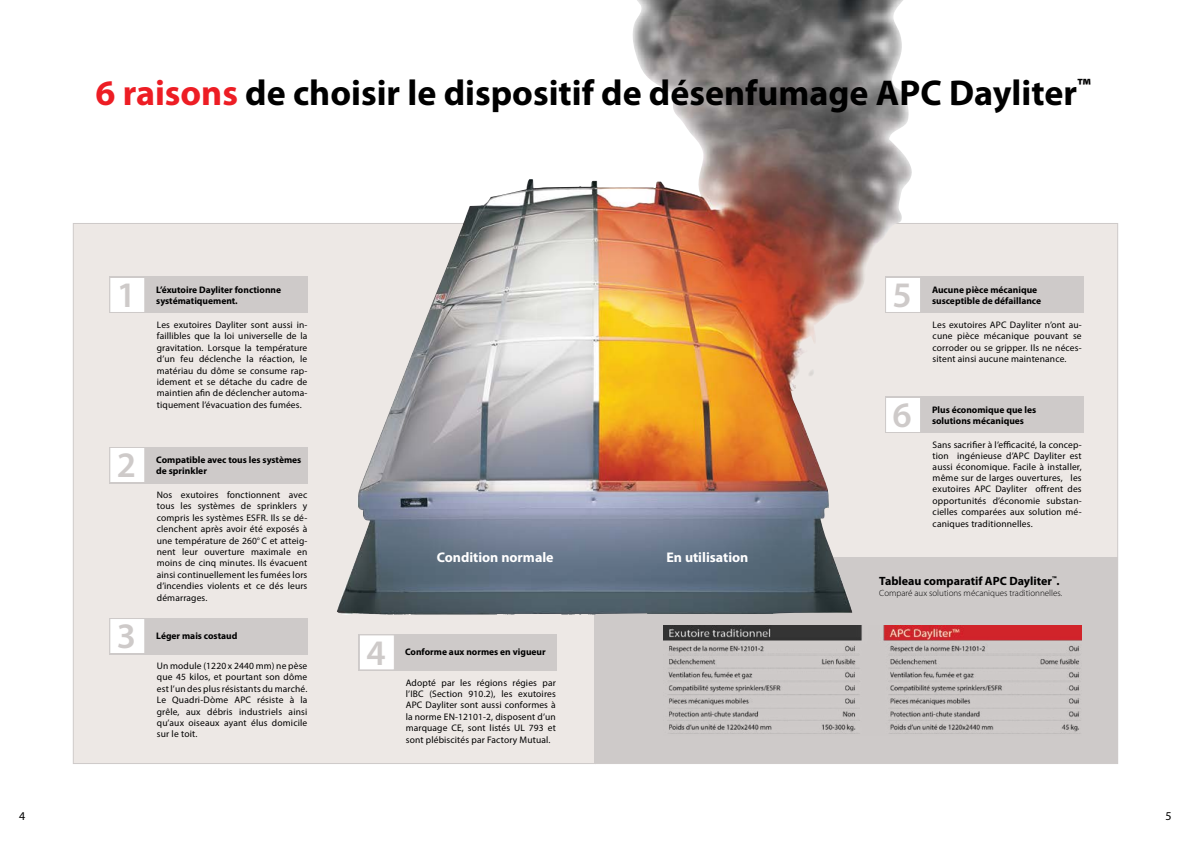
<style>
.page{position:relative;width:1191px;height:842px;background:#fff}
.page>*{position:absolute;margin:0;border:0;box-sizing:border-box;transform-origin:0 0}
.t1{font:700 36px "Myriad Pro";color:#000}
.t2{font:600 36px "Myriad Pro";color:#cecac9}
.t3{font:700 14px "Myriad Pro";color:#fff}
.t4{font:700 12px "Myriad Pro";color:#000}
.t5{font:12px "Myriad Pro";color:#000}
.t6{font:9.5px/11.4px "Myriad Pro";letter-spacing:.015em;color:#000;text-align:justify}
.t7{font:700 9.5px/11.4px "Myriad Pro";color:#000}
.t8{font:300 9px "Myriad Pro";color:#000}
.s1{color:#ed1d24}
</style>
<div class="page">
<div style="left:73px;top:223px;width:523px;height:541px;background:#ede8e5;border:1px solid #cecac9"></div>
<div style="left:595px;top:223px;width:523px;height:541px;background:#ede8e5;border:1px solid #cecac9"></div>
<div style="left:595px;top:558px;width:523px;height:205px;background:#cecac9"></div>
<img style="left:337px;top:0;width:583px;height:616px">
<div style="left:109px;top:277px;width:198px;height:36px;background:#cecac9"></div>
<div style="left:109px;top:277px;width:36px;height:36px;background:#fff;border:1px solid #cecac9"></div>
<div style="left:359px;top:634px;width:198px;height:36px;background:#cecac9"></div>
<div style="left:359px;top:634px;width:36px;height:36px;background:#fff;border:1px solid #cecac9"></div>
<div style="left:109px;top:447px;width:198px;height:36px;background:#cecac9"></div>
<div style="left:109px;top:447px;width:36px;height:36px;background:#fff;border:1px solid #cecac9"></div>
<div style="left:109px;top:618px;width:198px;height:36px;background:#cecac9"></div>
<div style="left:109px;top:618px;width:36px;height:36px;background:#fff;border:1px solid #cecac9"></div>
<div style="left:885px;top:277px;width:198px;height:36px;background:#cecac9"></div>
<div style="left:885px;top:277px;width:36px;height:36px;background:#fff;border:1px solid #cecac9"></div>
<div style="left:885px;top:397px;width:198px;height:36px;background:#cecac9"></div>
<div style="left:885px;top:397px;width:36px;height:36px;background:#fff;border:1px solid #cecac9"></div>
<img style="left:664px;top:625px;width:417px;height:109px">
<h1 class="t1" style="left:95px;top:70px;width:996px"><span class="s1">6 raisons</span> de choisir le dispositif de désenfumage APC Dayliter<sup>™</sup></h1>
<h1 class="t2" style="left:117px;top:272px;width:21px">1</h1>
<p class="t7" style="left:156px;top:283px;width:126px">L’éxutoire Dayliter fonctionne systématiquement.</p>
<p class="t6" style="left:157px;top:319px;width:152px">Les exutoires Dayliter sont aussi in&shy;faillibles que la loi universelle de la gravitation. Lorsque la température d’un feu déclenche la réaction, le matériau du dôme se consume rap&shy;idement et se détache du cadre de maintien afin de déclencher automa&shy;tiquement l’évacuation des fumées.</p>
<h1 class="t2" style="left:117px;top:442px;width:21px">2</h1>
<p class="t7" style="left:156px;top:453px;width:147px">Compatible avec tous les systèmes de sprinkler</p>
<p class="t6" style="left:157px;top:489px;width:152px">Nos exutoires fonctionnent avec tous les systèmes de sprinklers y compris les systèmes ESFR. Ils se dé&shy;clenchent après avoir été exposés à une température de 260<sup>o</sup> C et atteig&shy;nent leur ouverture maximale en moins de cinq minutes. Ils évacuent ainsi continuellement les fumées lors d’incendies violents et ce dés leurs démarrages.</p>
<h1 class="t2" style="left:117px;top:613px;width:21px">3</h1>
<p class="t7" style="left:156px;top:629px;width:83px">Léger mais costaud</p>
<p class="t6" style="left:157px;top:660px;width:152px">Un module (1220 x 2440 mm) ne pèse que 45 kilos, et pourtant son dôme est l’un des plus résistants du marché.<br>Le Quadri-Dòme APC résiste à la grêle, aux débris industriels ainsi qu’aux oiseaux ayant élus domicile sur le toit.</p>
<h2 class="t3" style="left:437px;top:548px;width:118px">Condition normale</h2>
<h2 class="t3" style="left:666px;top:548px;width:83px">En utilisation</h2>
<h1 class="t2" style="left:366px;top:630px;width:21px">4</h1>
<p class="t7" style="left:405px;top:646px;width:142px">Conforme aux normes en vigueur</p>
<p class="t6" style="left:406px;top:676px;width:152px">Adopté par les régions régies par l’IBC (Section 910.2), les exutoires APC Dayliter sont aussi conformes à la norme EN-12101-2, disposent d’un marquage CE, sont listés UL 793 et sont plébiscités par Factory Mutual.</p>
<h1 class="t2" style="left:892px;top:272px;width:21px">5</h1>
<p class="t7" style="left:932px;top:283px;width:111px">Aucune pièce mécanique susceptible de défaillance</p>
<p class="t6" style="left:932px;top:319px;width:151px">Les exutoires APC Dayliter n’ont au&shy;cune pièce mécanique pouvant se corroder ou se gripper. Ils ne néces&shy;sitent ainsi aucune maintenance.</p>
<h1 class="t2" style="left:892px;top:392px;width:21px">6</h1>
<p class="t7" style="left:932px;top:403px;width:106px">Plus économique que les solutions mécaniques</p>
<p class="t6" style="left:932px;top:439px;width:151px">Sans sacrifier à l’efficacité, la concep&shy;tion ingénieuse d’APC Dayliter est aussi économique. Facile à installer, même sur de larges ouvertures, les exutoires APC Dayliter offrent des opportunités d’économie substan&shy;cielles comparées aux solution mé&shy;caniques traditionnelles.</p>
<p class="t4" style="left:879px;top:573px;width:182px">Tableau comparatif APC Dayliter<sup>™</sup>.</p>
<p class="t8" style="left:879px;top:587px;width:184px">Comparé aux solutions mécaniques traditionnelles.</p>
<p class="t5" style="left:19px;top:809px;width:8px">4</p>
<p class="t5" style="left:1165px;top:809px;width:8px">5</p>
</div>
